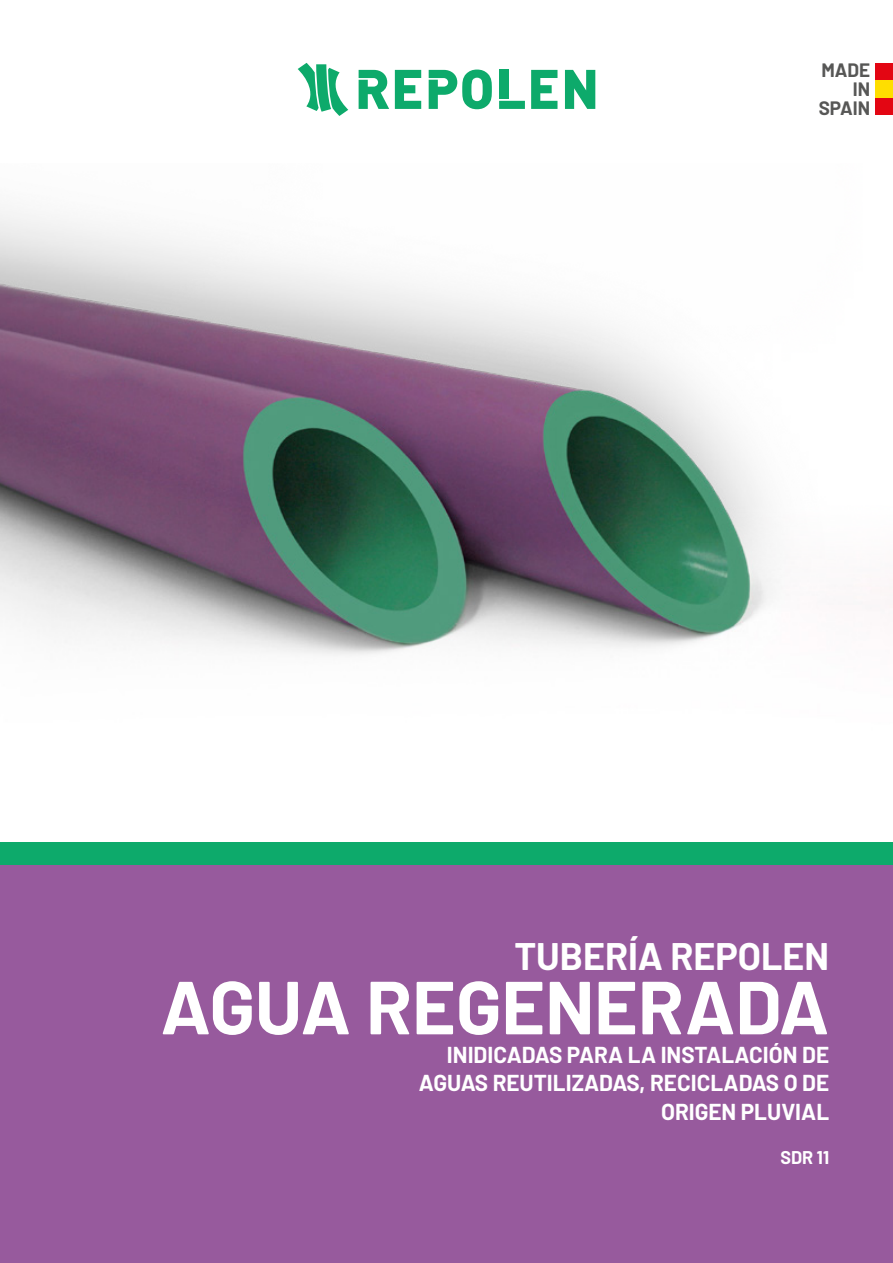
<style>
.page{position:relative;width:893px;height:1263px;background:#fff}
.page>*{position:absolute;margin:0;border:0;box-sizing:border-box;transform-origin:0 0}
.t1{font:700 75px "Barlow";color:#fff}
.t2{font:700 37.5px "Barlow";color:#fff}
.t3{font:700 22.5px/28.5px "Barlow";color:#fff;text-align:right}
.t4{font:700 18.9px/18.9px "Barlow";color:#575756;text-align:right}
.t5{font:700 18px "Barlow";color:#fff}
</style>
<div class="page">
<div style="left:0;top:842px;width:893px;height:421px;background:#975a9d"></div>
<div style="left:0;top:842px;width:893px;height:22px;background:#0daa6b"></div>
<img style="left:0;top:210px;width:773px;height:446px">
<div style="left:875px;top:64px;width:18px;height:17px;background:#e30613"></div>
<div style="left:875px;top:98px;width:18px;height:17px;background:#e30613"></div>
<div style="left:875px;top:81px;width:18px;height:17px;background:#ffde00"></div>
<svg style="left:395px;top:70px;width:26px;height:39px"></svg>
<svg style="left:531px;top:70px;width:26px;height:39px"></svg>
<svg style="left:565px;top:70px;width:30px;height:39px"></svg>
<svg style="left:359px;top:70px;width:30px;height:39px"></svg>
<svg style="left:429px;top:70px;width:63px;height:39px"></svg>
<div style="left:499px;top:70px;width:9px;height:29px;background:#0daa6b"></div>
<svg style="left:499px;top:101px;width:26px;height:8px"></svg>
<svg style="left:298px;top:63px;width:50px;height:53px"></svg>
<p class="t4" style="left:819px;top:61px;width:53px">MADE<br>IN<br>SPAIN</p>
<h2 class="t2" style="left:514px;top:933px;width:316px">TUBERÍA REPOLEN</h2>
<h1 class="t1" style="left:161px;top:961px;width:670px">AGUA REGENERADA</h1>
<p class="t3" style="left:419px;top:1040px;width:412px">INIDICADAS PARA LA INSTALACIÓN DE<br>AGUAS REUTILIZADAS, RECICLADAS O DE<br>ORIGEN PLUVIAL</p>
<p class="t5" style="left:780px;top:1146px;width:50px">SDR 11</p>
</div>
